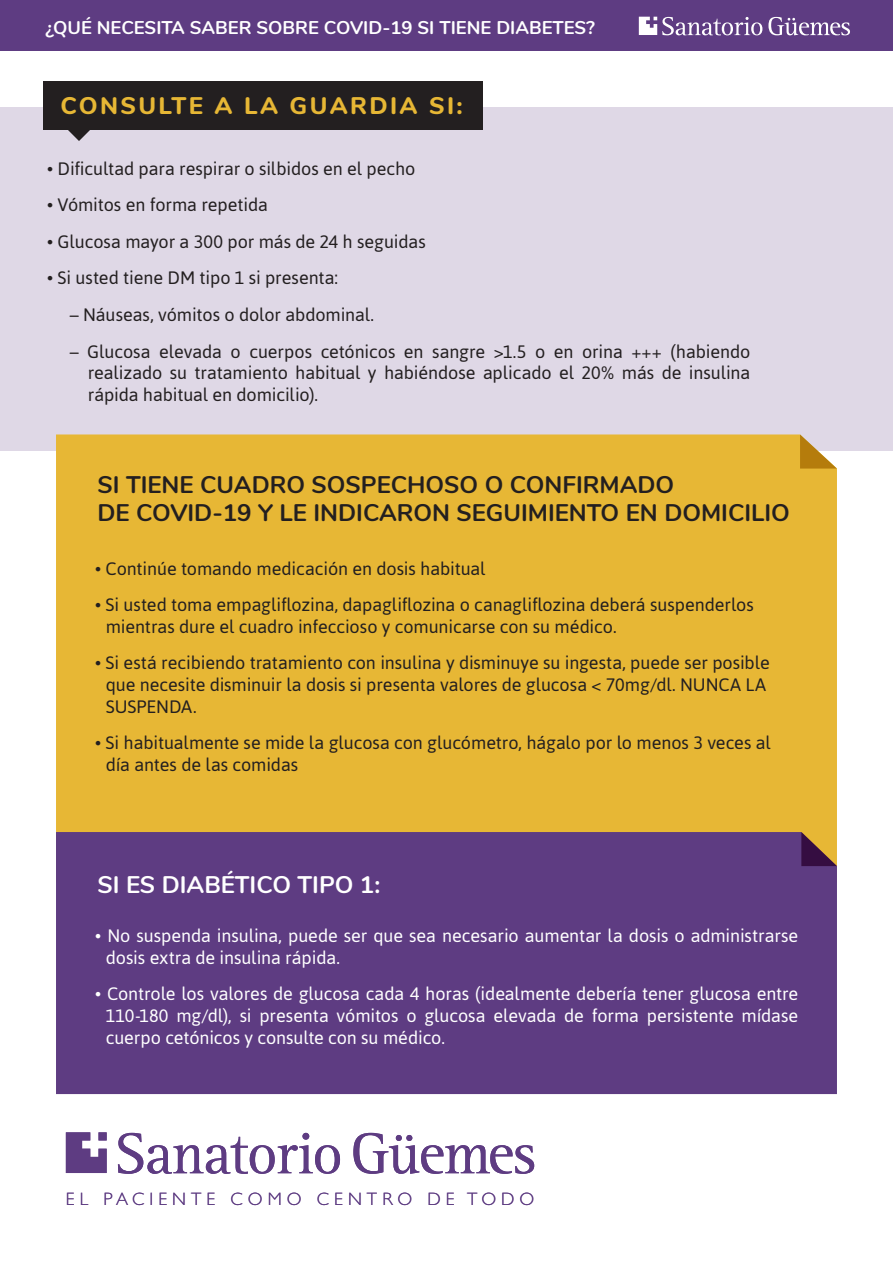
<style>
.page{position:relative;width:893px;height:1263px;background:#fff}
.page>*{position:absolute;margin:0;border:0;box-sizing:border-box;transform-origin:0 0}
.t1{font:700 24px/28.8px "Nunito";color:#231f20}
.t2{font:800 24px "Nunito";letter-spacing:.1em;color:#e7b735}
.t3{font:700 24px "Nunito";color:#fff}
.t4{font:700 18.45px "Nunito";color:#fff}
.t5{font:18px/21.6px "Asap";letter-spacing:-.005em;color:#231f20}
.t6{font:18px/21.6px "Asap";letter-spacing:-.005em;color:#fff}
.t7{font:300 18px "Gill Sans";letter-spacing:.28em;color:#5e3c82}
</style>
<div class="page">
<div style="left:0;top:0;width:893px;height:51px;background:#5e3c82"></div>
<svg style="left:639px;top:17px;width:211px;height:18px"></svg>
<div style="left:0;top:107px;width:893px;height:344px;background:#dfd8e6"></div>
<div style="left:56px;top:434px;width:781px;height:398px;background:#e7b735"></div>
<svg style="left:800px;top:434px;width:37px;height:35px"></svg>
<div style="left:43px;top:81px;width:439px;height:48px;background:#231f20"></div>
<div style="left:56px;top:832px;width:781px;height:262px;background:#5e3c82"></div>
<svg style="left:66px;top:1132px;width:468px;height:42px"></svg>
<svg style="left:67px;top:129px;width:24px;height:12px"></svg>
<svg style="left:801px;top:832px;width:36px;height:34px"></svg>
<p class="t4" style="left:45px;top:14px;width:551px">¿QUÉ NECESITA SABER SOBRE COVID-19 SI TIENE DIABETES?</p>
<h1 class="t2" style="left:60px;top:88px;width:404px">CONSULTE A LA GUARDIA SI:</h1>
<p class="t5" style="left:47px;top:157px;width:370px">• Dificultad para respirar o silbidos en el pecho</p>
<p class="t5" style="left:47px;top:193px;width:222px">• Vómitos en forma repetida</p>
<p class="t5" style="left:47px;top:230px;width:380px">• Glucosa mayor a 300 por más de 24 h seguidas</p>
<p class="t5" style="left:47px;top:267px;width:292px">• Si usted tiene DM tipo 1 si presenta:</p>
<p class="t5" style="left:70px;top:303px;width:306px">– Náuseas, vómitos o dolor abdominal.</p>
<p class="t5" style="left:88px;top:340px;width:664px;text-align:justify;text-indent:-18px">– Glucosa elevada o cuerpos cetónicos en sangre &gt;1.5 o en orina +++ (habiendo realizado su tratamiento habitual y habiéndose aplicado el 20% más de insulina rápida habitual en domicilio).</p>
<h1 class="t1" style="left:97px;top:468px;width:694px">SI TIENE CUADRO SOSPECHOSO O CONFIRMADO<br>DE COVID-19 Y LE INDICARON SEGUIMIENTO EN DOMICILIO</h1>
<p class="t5" style="left:95px;top:557px;width:392px">• Continúe tomando medicación en dosis habitual</p>
<p class="t5" style="left:106px;top:593px;width:650px;text-indent:-10px">• Si usted toma empagliflozina, dapagliflozina o canagliflozina deberá suspenderlos mientras dure el cuadro infeccioso y comunicarse con su médico.</p>
<p class="t5" style="left:106px;top:652px;width:665px;text-indent:-10px">• Si está recibiendo tratamiento con insulina y disminuye su ingesta, puede ser posible que necesite disminuir la dosis si presenta valores de glucosa &lt; 70mg/dl. NUNCA LA<br>SUSPENDA.</p>
<p class="t5" style="left:106px;top:731px;width:667px;text-indent:-10px">• Si habitualmente se mide la glucosa con glucómetro, hágalo por lo menos 3 veces al día antes de las comidas</p>
<h1 class="t3" style="left:97px;top:867px;width:284px">SI ES DIABÉTICO TIPO 1:</h1>
<p class="t6" style="left:106px;top:924px;width:694px;text-indent:-10px">• No suspenda insulina, puede ser que sea necesario aumentar la dosis o administrarse dosis extra de insulina rápida.</p>
<p class="t6" style="left:106px;top:982px;width:694px;text-align:justify;text-indent:-10px">• Controle los valores de glucosa cada 4 horas (idealmente debería tener glucosa entre 110-180 mg/dl), si presenta vómitos o glucosa elevada de forma persistente mídase cuerpo cetónicos y consulte con su médico.</p>
<p class="t7" style="left:66px;top:1188px;width:470px">EL PACIENTE COMO CENTRO DE TODO</p>
</div>
